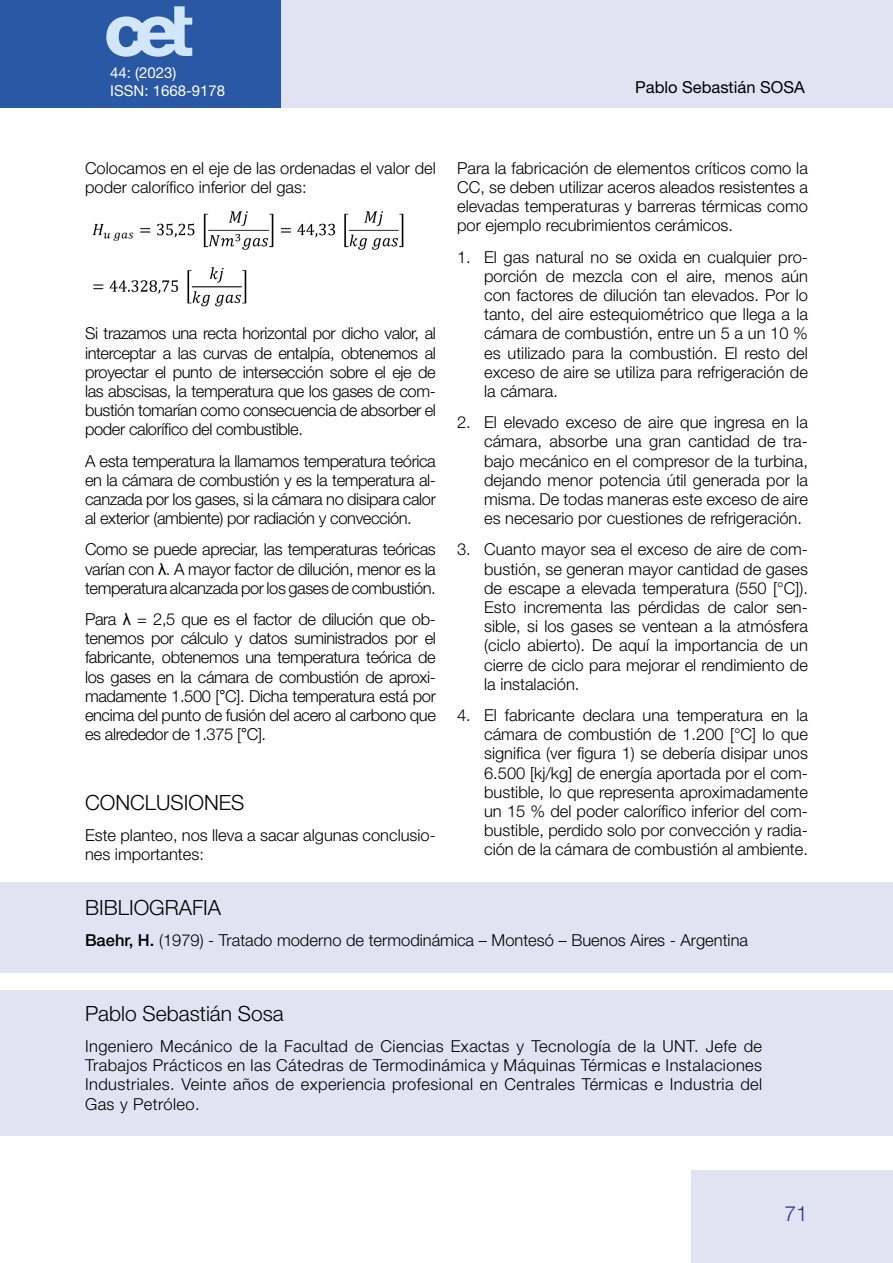
<style>
.page{position:relative;width:893px;height:1263px;background:#fff}
.page>*{position:absolute;margin:0;border:0;box-sizing:border-box;transform-origin:0 0}
.SUBTITULO{font:300 21px "Helvetica Neue LT Std";color:#000}
.t1{font:300 21px "Helvetica Neue LT Std";color:#283583}
.TEXTO{font:300 16.5px/19.2px "Helvetica Neue LT Std";color:#000;text-align:justify}
.AUTORES{font:16.5px "Helvetica Neue LT Std";color:#000}
.t2{font:15px/18px "Helvetica Neue LT Std";color:#fff}
.s1{font-family:"Arial";font-weight:400}
.s2{font-weight:500}
</style>
<div class="page">
<div style="left:0;top:0;width:282px;height:108px;background:#2958a4"></div>
<hr style="left:0;top:0;width:1px;height:108px;background:#e1e3f3">
<div style="left:691px;top:1170px;width:202px;height:93px;background:#e1e3f3"></div>
<div style="left:282px;top:0;width:611px;height:108px;background:#e1e3f3"></div>
<svg style="left:106px;top:6px;width:86px;height:51px"></svg>
<div style="left:0;top:882px;width:893px;height:90px;background:#e1e3f3"></div>
<div style="left:0;top:990px;width:893px;height:145px;background:#e1e3f3"></div>
<img style="left:92px;top:211px;width:312px;height:96px">
<p class="t2" style="left:110px;top:63px;width:117px">44: (2023)<br>ISSN: 1668-9178</p>
<p class="AUTORES" style="left:635px;top:77px;width:171px">Pablo Sebastián SOSA</p>
<p class="TEXTO" style="left:85px;top:158px;width:352px">Colocamos en el eje de las ordenadas el valor del poder calorífico inferior del gas:</p>
<p class="TEXTO" style="left:85px;top:324px;width:352px">Si trazamos una recta horizontal por dicho valor, al interceptar a las curvas de entalpía, obtenemos al proyectar el punto de intersección sobre el eje de las abscisas, la temperatura que los gases de com&shy;bustión tomarían como consecuencia de absorber el poder calorífico del combustible.</p>
<p class="TEXTO" style="left:85px;top:451px;width:352px">A esta temperatura la llamamos temperatura teórica en la cámara de combustión y es la temperatura al&shy;canzada por los gases, si la cámara no disipara calor al exterior (ambiente) por radiación y convección.</p>
<p class="TEXTO" style="left:85px;top:540px;width:352px">Como se puede apreciar, las temperaturas teóricas varían con <span class="s1">λ</span>. A mayor factor de dilución, menor es la temperatura alcanzada por los gases de combustión.</p>
<p class="TEXTO" style="left:85px;top:609px;width:352px">Para <span class="s1">λ</span> = 2,5 que es el factor de dilución que ob&shy;tenemos por cálculo y datos suministrados por el fabricante, obtenemos una temperatura teórica de los gases en la cámara de combustión de aproxi&shy;madamente 1.500 [<span class="s1">°</span>C]. Dicha temperatura está por encima del punto de fusión del acero al carbono que es alrededor de 1.375 [<span class="s1">°</span>C].</p>
<p class="SUBTITULO" style="left:85px;top:789px;width:161px">CONCLUSIONES</p>
<p class="TEXTO" style="left:85px;top:825px;width:352px">Este planteo, nos lleva a sacar algunas conclusio&shy;nes importantes:</p>
<p class="TEXTO" style="left:457px;top:158px;width:352px">Para la fabricación de elementos críticos como la CC, se deben utilizar aceros aleados resistentes a elevadas temperaturas y barreras térmicas como por ejemplo recubrimientos cerámicos.</p>
<p class="TEXTO" style="left:484px;top:247px;width:325px;text-indent:-27px">1. El gas natural no se oxida en cualquier pro&shy;porción de mezcla con el aire, menos aún con factores de dilución tan elevados. Por lo tanto, del aire estequiométrico que llega a la cámara de combustión, entre un 5 a un 10 % es utilizado para la combustión. El resto del exceso de aire se utiliza para refrigeración de la cámara.</p>
<p class="TEXTO" style="left:484px;top:412px;width:325px;text-indent:-27px">2. El elevado exceso de aire que ingresa en la cámara, absorbe una gran cantidad de tra&shy;bajo mecánico en el compresor de la turbina, dejando menor potencia útil generada por la misma. De todas maneras este exceso de aire es necesario por cuestiones de refrigeración.</p>
<p class="TEXTO" style="left:484px;top:540px;width:325px;text-indent:-27px">3. Cuanto mayor sea el exceso de aire de com&shy;bustión, se generan mayor cantidad de gases de escape a elevada temperatura (550 [°C]).<br>Esto incrementa las pérdidas de calor sen&shy;sible, si los gases se ventean a la atmósfera (ciclo abierto). De aquí la importancia de un cierre de ciclo para mejorar el rendimiento de la instalación.</p>
<p class="TEXTO" style="left:484px;top:705px;width:325px;text-indent:-27px">4. El fabricante declara una temperatura en la cámara de combustión de 1.200 [°C] lo que significa (ver figura 1) se debería disipar unos 6.500 [kj/kg] de energía aportada por el com&shy;bustible, lo que representa aproximadamente un 15 % del poder calorífico inferior del com&shy;bustible, perdido solo por convección y radia&shy;ción de la cámara de combustión al ambiente.</p>
<p class="SUBTITULO" style="left:85px;top:895px;width:138px">BIBLIOGRAFIA</p>
<p class="TEXTO" style="left:85px;top:930px;width:664px"><span class="s2">Baehr, H.</span> (1979) - Tratado moderno de termodinámica – Montesó – Buenos Aires - Argentina</p>
<p class="SUBTITULO" style="left:85px;top:1000px;width:200px">Pablo Sebastián Sosa</p>
<p class="TEXTO" style="left:85px;top:1036px;width:679px">Ingeniero Mecánico de la Facultad de Ciencias Exactas y Tecnología de la UNT. Jefe de Trabajos Prácticos en las Cátedras de Termodinámica y Máquinas Térmicas e Instalaciones Industriales. Veinte años de experiencia profesional en Centrales Térmicas e Industria del Gas y Petróleo.</p>
<p class="t1" style="left:785px;top:1201px;width:25px">71</p>
</div>
